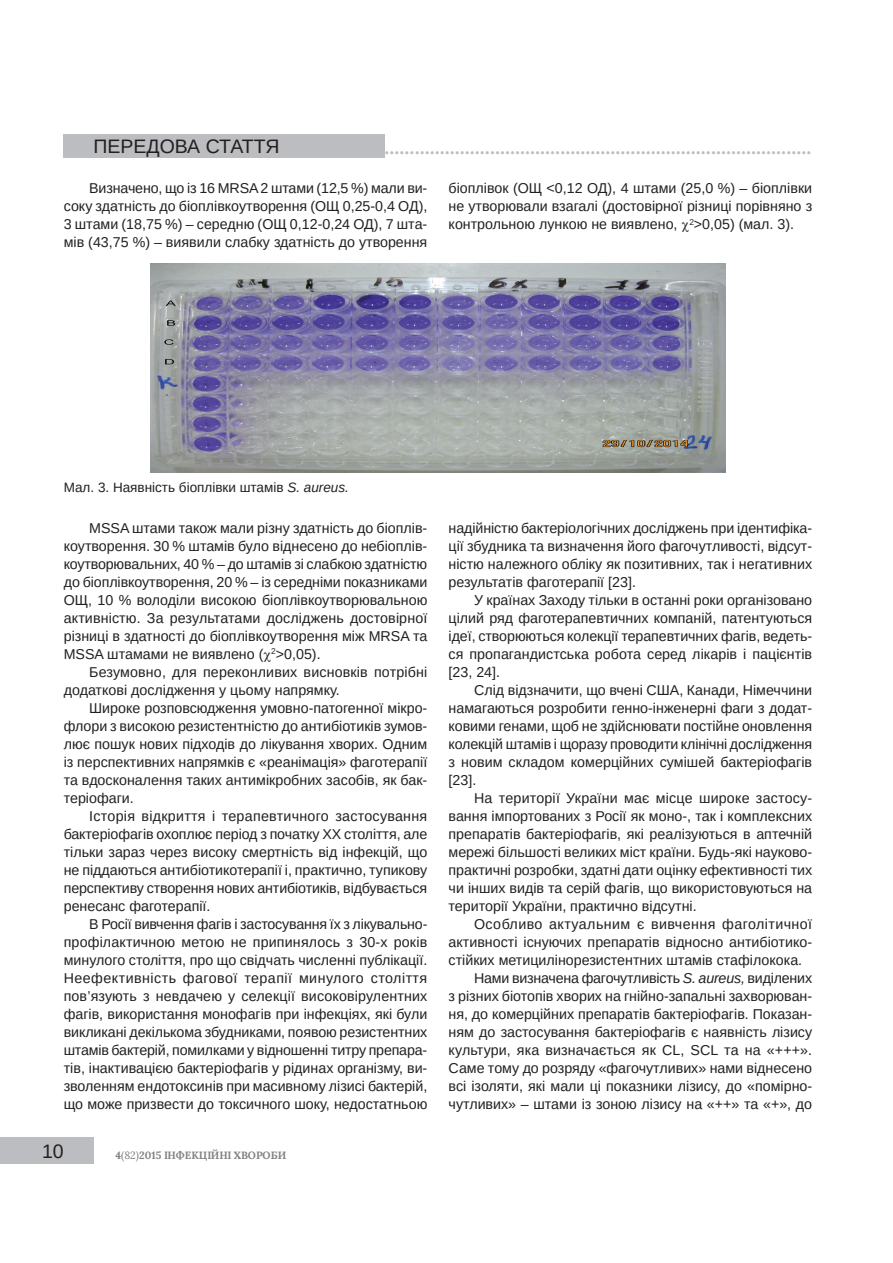
<style>
.page{position:relative;width:893px;height:1263px;background:#fff}
.page>*{position:absolute;margin:0;border:0;box-sizing:border-box;transform-origin:0 0}
.t1{font:19.5px "Arimo";color:#231f20}
.t2{font:700 18px "Baltica";color:#bcbdc0}
.t3{font:14.25px/18px "Arimo";color:#231f20;text-align:justify}
.t4{font:14.25px "Arimo";letter-spacing:.03em;color:#231f20}
.t5{font:13.5px "Arimo";color:#231f20}
.t6{font:700 10.5px "Lora";color:#808285}
.s1{font-style:italic}
.s2{font-weight:400}
</style>
<div class="page">
<div style="left:64px;top:134px;width:321px;height:23px;background:#bcbdc0"></div>
<div style="left:0;top:1137px;width:94px;height:27px;background:#bcbdc0"></div>
<img style="left:150px;top:264px;width:576px;height:208px">
<h1 class="t1" style="left:94px;top:134px;width:15px">передова</h1>
<h1 class="t1" style="left:206px;top:134px;width:13px">стаття</h1>
<p class="t2" style="left:385px;top:138px;width:428px">.....................................................................................</p>
<p class="t3" style="left:64px;top:179px;width:365px;text-indent:26px">Визначено, що із 16 MRSA 2 штами (12,5 %) мали ви&shy;соку здатність до біоплівкоутворення (ОЩ 0,25-0,4 ОД), 3 штами (18,75 %) – середню (ОЩ 0,12-0,24 ОД), 7 шта&shy;мів (43,75 %) – виявили слабку здатність до утворення</p>
<p class="t3" style="left:449px;top:179px;width:365px">біоплівок (ОЩ &lt;0,12 ОД), 4 штами (25,0 %) – біоплівки не утворювали взагалі (достовірної різниці порівняно з контрольною лункою не виявлено, <sup>2</sup>&gt;0,05) (мал. 3).</p>
<p class="t5" style="left:64px;top:479px;width:287px">Мал. 3. Наявність біоплівки штамів <span class="s1">S. aureus.</span></p>
<p class="t3" style="left:64px;top:519px;width:365px;text-indent:25px">MSSA штами також мали різну здатність до біоплів&shy;коутворення. 30 % штамів було віднесено до небіоплів&shy;коутворювальних, 40 % – до штамів зі слабкою здатністю до біоплівкоутворення, 20 % – із середніми показниками ОЩ, 10 % володіли високою біоплівкоутворювальною активністю. За результатами досліджень достовірної різниці в здатності до біоплівкоутворення між MRSA та MSSA штамами не виявлено ( <sup>2</sup>&gt;0,05).</p>
<p class="t3" style="left:64px;top:663px;width:365px;text-indent:25px">Безумовно, для переконливих висновків потрібні додаткові дослідження у цьому напрямку.</p>
<p class="t3" style="left:64px;top:699px;width:365px;text-indent:26px">Широке розповсюдження умовно-патогенної мікро&shy;флори з високою резистентністю до антибіотиків зумов&shy;лює пошук нових підходів до лікування хворих. Одним із перспективних напрямків є «реанімація» фаготерапії та вдосконалення таких антимікробних засобів, як бак&shy;теріофаги.</p>
<p class="t3" style="left:64px;top:807px;width:365px;text-indent:25px">Історія відкриття і терапевтичного застосування бактеріофагів охоплює період з початку ХХ століття, але тільки зараз через високу смертність від інфекцій, що не піддаються антибіотикотерапії і, практично, тупикову перспективу створення нових антибіотиків, відбувається ренесанс фаготерапії.</p>
<p class="t3" style="left:64px;top:915px;width:365px;text-indent:25px">В Росії вивчення фагів і застосування їх з лікувально&shy;профілактичною метою не припинялось з 30-х років минулого століття, про що свідчать численні публікації.<br>Неефективність фагової терапії минулого століття пов’язують з невдачею у селекції високовірулентних фагів, використання монофагів при інфекціях, які були викликані декількома збудниками, появою резистентних штамів бактерій, помилками у відношенні титру препара&shy;тів, інактивацією бактеріофагів у рідинах організму, ви&shy;зволенням ендотоксинів при масивному лізисі бактерій, що може призвести до токсичного шоку, недостатньою</p>
<h1 class="t1" style="left:42px;top:1139px;width:23px">10</h1>
<p class="t6" style="left:116px;top:1149px;width:172px">4<span class="s2">(82)</span>2015 ІНФЕКЦІЙНІ ХВОРОБИ</p>
<p class="t3" style="left:449px;top:519px;width:365px">надійністю бактеріологічних досліджень при ідентифіка&shy;ції збудника та визначення його фагочутливості, відсут&shy;ністю належного обліку як позитивних, так і негативних результатів фаготерапії [23].</p>
<p class="t3" style="left:449px;top:591px;width:365px;text-indent:25px">У країнах Заходу тільки в останні роки організовано цілий ряд фаготерапевтичних компаній, патентуються ідеї, створюються колекції терапевтичних фагів, ведеть&shy;ся пропагандистська робота серед лікарів і пацієнтів [23, 24].</p>
<p class="t3" style="left:449px;top:681px;width:365px;text-indent:25px">Слід відзначити, що вчені США, Канади, Німеччини намагаються розробити генно-інженерні фаги з додат&shy;ковими генами, щоб не здійснювати постійне оновлення колекцій штамів і щоразу проводити клінічні дослідження з новим складом комерційних сумішей бактеріофагів [23].</p>
<p class="t3" style="left:449px;top:789px;width:365px;text-indent:25px">На території України має місце широке застосу&shy;вання імпортованих з Росії як моно-, так і комплексних препаратів бактеріофагів, які реалізуються в аптечній мережі більшості великих міст країни. Будь-які науково&shy;практичні розробки, здатні дати оцінку ефективності тих чи інших видів та серій фагів, що використовуються на території України, практично відсутні.</p>
<p class="t4" style="left:474px;top:915px;width:340px">Особливо актуальним є вивчення фаголітичної</p>
<p class="t3" style="left:449px;top:933px;width:364px">активності існуючих препаратів відносно антибіотико-</p>
<p class="t3" style="left:449px;top:951px;width:355px">стійких метицилінорезистентних штамів стафілокока.</p>
<p class="t3" style="left:474px;top:969px;width:340px">Нами визначена фагочутливість <span class="s1">S. aureus,</span> виділених</p>
<p class="t3" style="left:449px;top:987px;width:365px">з різних біотопів хворих на гнійно-запальні захворюван-</p>
<p class="t3" style="left:449px;top:1005px;width:365px">ня, до комерційних препаратів бактеріофагів. Показан-</p>
<p class="t3" style="left:449px;top:1023px;width:365px">ням до застосування бактеріофагів є наявність лізису</p>
<p class="t3" style="left:449px;top:1041px;width:365px">культури, яка визначається як CL, SCL та на «+++».</p>
<p class="t3" style="left:449px;top:1059px;width:365px">Саме тому до розряду «фагочутливих» нами віднесено</p>
<p class="t3" style="left:449px;top:1077px;width:365px">всі ізоляти, які мали ці показники лізису, до «помірно-</p>
<p class="t3" style="left:449px;top:1095px;width:365px">чутливих» – штами із зоною лізису на «++» та «+», до</p>
</div>
